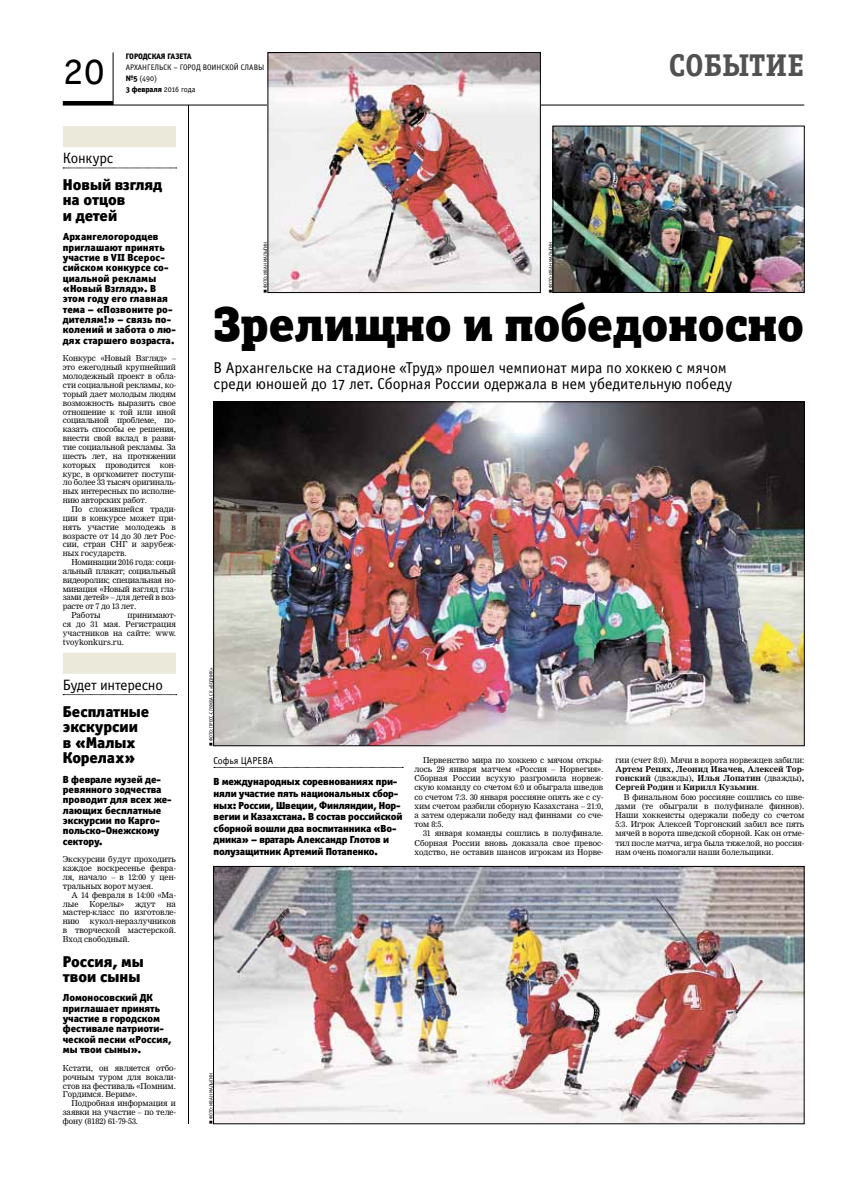
<style>
.page{position:relative;width:842px;height:1191px;background:#fff}
.page>*{position:absolute;margin:0;border:0;box-sizing:border-box;transform-origin:0 0}
.t1{font:49.2px "Officina Serif Black OSC";color:#000}
.t2{font:42px "Officina Serif Book OSC";color:#000}
.t3{font:31.5px "Officina Serif Bold OSC";color:#515151}
.t4{font:15.8px/15.8px "Officina Sans Book OSC";letter-spacing:-.005em;color:#000}
.t5{font:15.8px/15.6px "Officina Sans Black C";color:#000}
.t6{font:15px "Officina Sans Book OSC";letter-spacing:-.01em;color:#000}
.t7{font:10.3px/10.4px "Officina Sans Black C";letter-spacing:-.01em;color:#000}
.t8{font:10.3px/10.4px "Officina Sans Black C";letter-spacing:.01em;color:#000}
.t9{font:10px "Officina Sans Book OSC";color:#000}
.t10{font:8px/8.8px "Nimrod Cyr";color:#000;text-align:justify}
.t11{font:8px "Nimrod Cyr";letter-spacing:-.02em;color:#000}
.t12{font:700 8px/9.2px "Nimrod Cyr";color:#000;text-align:justify}
.t13{font:8px "Officina Sans Book OSC";color:#000}
.t14{font:8px "Officina Sans Extra Bold OSC";color:#000}
.t15{font:5px "Officina Sans Book OSC";letter-spacing:.06em;color:#000}
.s1{font-family:"Officina Sans Extra Bold OSC"}
.s2{font-family:"Officina Sans Book OSC"}
.s3{font-weight:400}
</style>
<div class="page">
<hr style="left:113px;top:52px;width:1px;height:53px;background:#000">
<hr style="left:63px;top:105px;width:741px;height:1px;background:#000">
<hr style="left:63px;top:101px;width:50px;height:4px;background:#000">
<img style="left:215px;top:868px;width:587px;height:253px">
<div style="left:213px;top:866px;width:591px;height:257px;border:1px solid #000"></div>
<img style="left:270px;top:54px;width:268px;height:237px">
<div style="left:268px;top:52px;width:272px;height:241px;border:1px solid #000"></div>
<img style="left:555px;top:128px;width:247px;height:163px">
<div style="left:553px;top:126px;width:251px;height:167px;border:1px solid #000"></div>
<svg style="left:214px;top:767px;width:189px;height:1px"></svg>
<hr style="left:188px;top:105px;width:1px;height:1018px;background:#000">
<svg style="left:63px;top:168px;width:114px;height:1px"></svg>
<div style="left:63px;top:126px;width:113px;height:21px;background:#ebe9da"></div>
<svg style="left:63px;top:694px;width:114px;height:1px"></svg>
<div style="left:63px;top:653px;width:113px;height:21px;background:#ebe9da"></div>
<img style="left:215px;top:404px;width:587px;height:340px">
<h2 class="t2" style="left:63px;top:47px;width:44px">20</h2>
<p class="t14" style="left:126px;top:51px;width:67px">Городская газета</p>
<p class="t13" style="left:126px;top:63px;width:18px">Архангел</p>
<p class="t13" style="left:159px;top:63px;width:85px">ьск – город воинской славы</p>
<p class="t13" style="left:126px;top:74px;width:33px"><span class="s1">№5</span> (490)</p>
<p class="t14" style="left:126px;top:84px;width:71px">3 февраля <span class="s2">2016 года</span></p>
<h3 class="t3" style="left:669px;top:47px;width:137px">событие</h3>
<h3 class="t6" style="left:63px;top:150px;width:52px">Конкурс</h3>
<h3 class="t5" style="left:63px;top:176px;width:101px">Новый взгляд на отцов<br>и детей</h3>
<p class="t8" style="left:63px;top:231px;width:115px">Архангелогородцев приглашают принять участие в VII Всерос&shy;сийском конкурсе со&shy;циальной рекламы «Новый Взгляд». В этом году его главная тема – «Позвоните ро&shy;дителям!» – связь по&shy;колений и забота о лю&shy;дях старшего возраста.</p>
<p class="t10" style="left:63px;top:354px;width:115px">Конкурс «Новый Взгляд» – это ежегодный крупнейший молодежный проект в обла&shy;сти социальной рекламы, ко&shy;торый дает молодым людям возможность выразить свое отношение к той или иной социальной проблеме, по&shy;казать способы ее решения, внести свой вклад в разви&shy;тие социальной рекламы. За шесть лет, на протяжении которых проводится кон&shy;курс, в оргкомитет поступи&shy;ло более 33 тысяч оригиналь&shy;ных интересных по исполне&shy;нию авторских работ.</p>
<p class="t10" style="left:63px;top:504px;width:115px;text-indent:9px">По сложившейся тради&shy;ции в конкурсе может при&shy;нять участие молодежь в возрасте от 14 до 30 лет Рос&shy;сии, стран СНГ и зарубеж&shy;ных государств.</p>
<p class="t11" style="left:71px;top:557px;width:106px">Номинации 2016 года: соци-</p>
<p class="t11" style="left:63px;top:566px;width:115px">альный плакат; социальный</p>
<p class="t11" style="left:63px;top:575px;width:115px">видеоролик; специальная но-</p>
<p class="t11" style="left:63px;top:584px;width:115px">минация «Новый взгляд гла-</p>
<p class="t11" style="left:63px;top:592px;width:115px">зами детей» – для детей в воз-</p>
<p class="t11" style="left:63px;top:601px;width:75px">расте от 7 до 13 лет.</p>
<p class="t10" style="left:71px;top:611px;width:31px">Работы</p>
<p class="t10" style="left:63px;top:611px;width:115px;text-indent:65px">принимают&shy;ся до 31 мая. Регистрация участников на сайте: www. tvoykonkurs.ru.</p>
<h3 class="t6" style="left:63px;top:677px;width:102px">Будет интересно</h3>
<h3 class="t5" style="left:63px;top:703px;width:88px">Бесплатные экскурсии в «Малых<br>Корелах»</h3>
<p class="t7" style="left:63px;top:773px;width:110px">В феврале музей де&shy;ревянного зодчества проводит для всех же&shy;лающих бесплатные экскурсии по Карго&shy;польско-Онежскому сектору.</p>
<p class="t10" style="left:63px;top:855px;width:115px">Экскурсии будут проходить каждое воскресенье февра&shy;ля, начало – в 12:00 у цен&shy;тральных ворот музея.</p>
<p class="t10" style="left:63px;top:890px;width:115px;text-indent:9px">А 14 февраля в 14:00 «Ма&shy;лые</p>
<p class="t10" style="left:89px;top:899px;width:36px">Корелы»</p>
<p class="t10" style="left:135px;top:899px;width:22px">ждут</p>
<p class="t10" style="left:63px;top:899px;width:115px;text-indent:104px">на мастер-класс по изготовле&shy;нию</p>
<p class="t10" style="left:63px;top:917px;width:115px;text-indent:27px">кукол-неразлучников в творческой мастерской.<br>Вход свободный.</p>
<h3 class="t5" style="left:63px;top:953px;width:82px">Россия, мы твои сыны</h3>
<p class="t7" style="left:63px;top:992px;width:110px">Ломоносовский ДК приглашает принять участие в городском фестивале патриоти&shy;ческой песни «Россия, мы твои сыны».</p>
<p class="t10" style="left:63px;top:1063px;width:115px">Кстати, он является отбо&shy;рочным туром для вокали&shy;стов на фестиваль «Помним.<br>Гордимся. Верим».</p>
<p class="t10" style="left:63px;top:1098px;width:115px;text-indent:9px">Подробная информация и заявки на участие – по теле&shy;фону (8182) 61-79-53.</p>
<p class="t15" style="left:263px;top:288px;width:48px;rotate:-90deg">фото: иванмалыгин</p>
<p class="t15" style="left:548px;top:288px;width:48px;rotate:-90deg">фото: иванмалыгин</p>
<h1 class="t1" style="left:213px;top:293px;width:592px">Зрелищно и победоносно</h1>
<h3 class="t4" style="left:214px;top:360px;width:520px">В Архангельске на стадионе «Труд» прошел чемпионат мира по хоккею с мячом среди юношей до 17 лет. Сборная России одержала в нем убедительную победу</h3>
<p class="t15" style="left:208px;top:741px;width:75px;rotate:-90deg">фото: пресс-службаск «водни к»</p>
<p class="t9" style="left:214px;top:755px;width:61px">Софья ЦАРЕВА</p>
<p class="t7" style="left:214px;top:776px;width:190px;line-height:11.6px">В международных соревнованиях при&shy;няли участие пять национальных сбор&shy;ных: России, Швеции, Финляндии, Нор&shy;вегии и Казахстана. В состав российской сборной вошли два воспитанника «Во&shy;дника» – вратарь Александр Глотов и полузащитник Артемий Потапенко.</p>
<p class="t10" style="left:414px;top:755px;width:190px;line-height:9.2px;text-indent:9px">Первенство мира по хоккею с мячом откры&shy;лось 29 января матчем «Россия – Норвегия».<br>Сборная России всухую разгромила норвеж&shy;скую команду со счетом 6:0 и обыграла шведов со счетом 7:3. 30 января россияне опять же с су&shy;хим счетом разбили сборную Казахстана – 21:0, а затем одержали победу над финнами со сче&shy;том 8:5.</p>
<p class="t10" style="left:414px;top:829px;width:190px;line-height:9.2px;text-indent:9px">31 января команды сошлись в полуфинале.<br>Сборная России вновь доказала свое превос&shy;ходство, не оставив шансов игрокам из Норве-</p>
<p class="t10" style="left:615px;top:755px;width:190px">гии (счет 8:0). Мячи в ворота норвежцев забили:</p>
<p class="t12" style="left:615px;top:764px;width:190px">Артем Репях, Леонид Ивачев, Алексей Тор&shy;гонский <span class="s3">(дважды)</span>, Илья Лопатин <span class="s3">(дважды)</span>, Сергей Родин <span class="s3">и</span> Кирилл Кузьмин<span class="s3">.</span></p>
<p class="t10" style="left:615px;top:792px;width:190px;line-height:9.2px;text-indent:9px">В финальном бою россияне сошлись со шве&shy;дами (те обыграли в полуфинале финнов).<br>Наши хоккеисты одержали победу со счетом 5:3. Игрок Алексей Торгонский забил все пять мячей в ворота шведской сборной. Как он отме&shy;тил после матча, игра была тяжелой, но россия&shy;нам очень помогали наши болельщики.</p>
<p class="t15" style="left:208px;top:1119px;width:48px;rotate:-90deg">фото: иванмалыгин</p>
</div>
